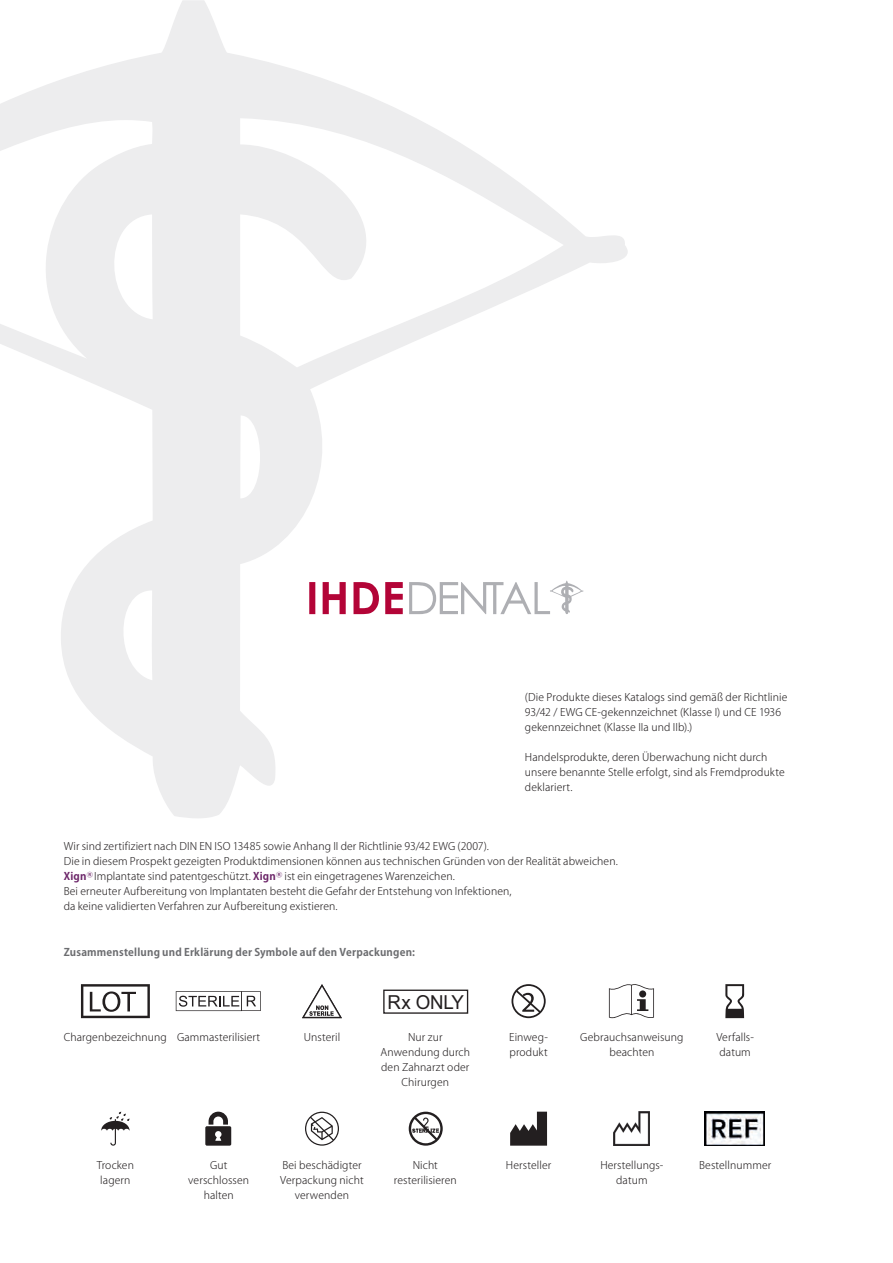
<style>
.page{position:relative;width:893px;height:1263px;background:#fff}
.page>*{position:absolute;margin:0;border:0;box-sizing:border-box;transform-origin:0 0}
.t1{font:19.2px "Arial";letter-spacing:-.015em;color:#231f20}
.t2{font:10.5px/15px "Koz Go Pro Light 90 msp RKSJ H";letter-spacing:.01em;color:#231f20;text-align:center}
.t3{font:10.5px "Koz Go Pro Bold 90 msp RKSJ H";letter-spacing:.02em;color:#6c6d70}
.s1{font-family:"Koz Go Pro Bold 90 msp RKSJ H";color:#6c2669}
</style>
<div class="page">
<svg style="left:0;top:0;width:628px;height:818px"></svg>
<svg style="left:409px;top:581px;width:174px;height:33px"></svg>
<svg style="left:309px;top:582px;width:94px;height:32px"></svg>
<svg style="left:81px;top:984px;width:69px;height:34px"></svg>
<svg style="left:101px;top:1112px;width:29px;height:34px"></svg>
<svg style="left:176px;top:991px;width:85px;height:20px"></svg>
<svg style="left:205px;top:1112px;width:26px;height:34px"></svg>
<svg style="left:302px;top:984px;width:40px;height:34px"></svg>
<svg style="left:305px;top:1112px;width:34px;height:34px"></svg>
<div style="left:383px;top:990px;width:85px;height:24px;border:1px solid #231f20"></div>
<svg style="left:409px;top:1112px;width:34px;height:34px"></svg>
<svg style="left:511px;top:984px;width:35px;height:34px"></svg>
<svg style="left:510px;top:1112px;width:37px;height:34px"></svg>
<svg style="left:609px;top:984px;width:45px;height:34px"></svg>
<img style="left:613px;top:1112px;width:37px;height:34px">
<svg style="left:725px;top:984px;width:19px;height:34px"></svg>
<img style="left:704px;top:1112px;width:61px;height:34px">
<p class="t2" style="left:525px;top:691px;width:264px;text-align:left">(Die Produkte dieses Katalogs sind gemäß der Richtlinie<br>93/42 / EWG CE-gekennzeichnet (Klasse I) und CE 1936 gekennzeichnet (Klasse IIa und IIb).)</p>
<p class="t2" style="left:525px;top:751px;width:261px;text-align:left">Handelsprodukte, deren Überwachung nicht durch unsere benannte Stelle erfolgt, sind als Fremdprodukte deklariert.</p>
<p class="t2" style="left:64px;top:840px;width:556px;text-align:left">Wir sind zertifiziert nach DIN EN ISO 13485 sowie Anhang II der Richtlinie 93/42 EWG (2007).<br>Die in diesem Prospekt gezeigten Produktdimensionen können aus technischen Gründen von der Realität abweichen.<br><span class="s1">Xign</span><sup>Ⓡ</sup> Implantate sind patentgeschützt. <span class="s1">Xign</span><sup>Ⓡ</sup> ist ein eingetragenes Warenzeichen.<br>Bei erneuter Aufbereitung von Implantaten besteht die Gefahr der Entstehung von Infektionen,<br>da keine validierten Verfahren zur Aufbereitung existieren.</p>
<p class="t3" style="left:64px;top:949px;width:353px">Zusammenstellung und Erklärung der Symbole auf den Verpackungen:</p>
<h1 class="t1" style="left:388px;top:991px;width:78px">Rx ONLY</h1>
<p class="t2" style="left:64px;top:1031px;width:198px">Chargenbezeichnung Gammasterilisiert</p>
<p class="t2" style="left:304px;top:1031px;width:38px">Unsteril</p>
<p class="t2" style="left:380px;top:1031px;width:91px">Nur zur<br>Anwendung durch den Zahnarzt oder<br>Chirurgen</p>
<p class="t2" style="left:509px;top:1031px;width:40px;text-align:left">Einweg&shy;produkt</p>
<p class="t2" style="left:580px;top:1031px;width:105px">Gebrauchsanweisung beachten</p>
<p class="t2" style="left:716px;top:1031px;width:39px;text-align:left">Verfalls&shy;datum</p>
<p class="t2" style="left:97px;top:1159px;width:39px">Trocken lagern</p>
<p class="t2" style="left:188px;top:1159px;width:62px">Gut verschlossen halten</p>
<p class="t2" style="left:280px;top:1159px;width:85px">Bei beschädigter<br>Verpackung nicht verwenden</p>
<p class="t2" style="left:394px;top:1159px;width:64px">Nicht resterilisieren</p>
<p class="t2" style="left:506px;top:1159px;width:47px">Hersteller</p>
<p class="t2" style="left:600px;top:1159px;width:65px">Herstellungs&shy;datum</p>
<p class="t2" style="left:699px;top:1159px;width:74px">Bestellnummer</p>
</div>
